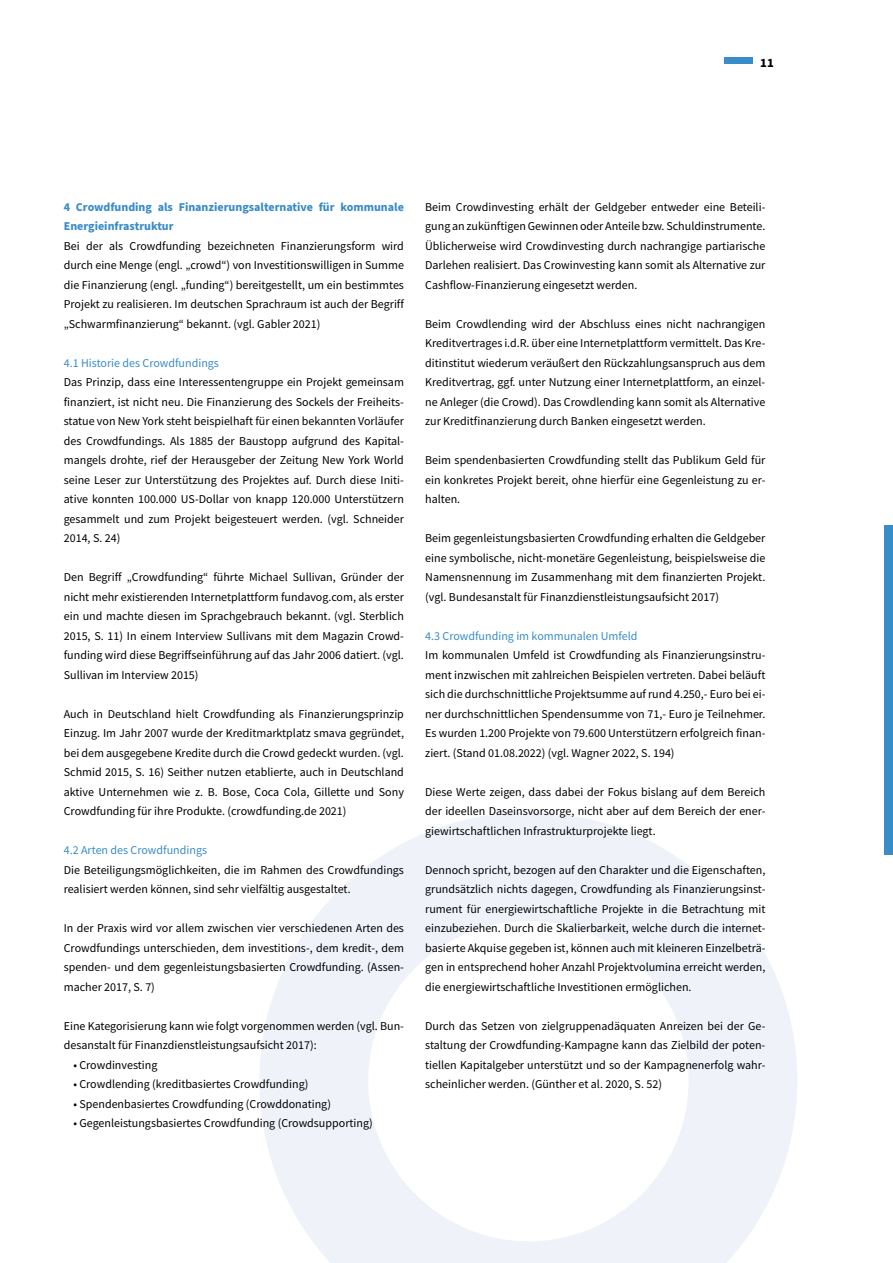
<style>
.page{position:relative;width:893px;height:1263px;background:#fff}
.page>*{position:absolute;margin:0;border:0;box-sizing:border-box;transform-origin:0 0}
.t1{font:700 12.75px "Source Sans Pro";color:#000}
.t2{font:12px/19.5px "Source Sans Pro";color:#000;text-align:justify}
.t3{font:12px "Source Sans Pro";color:#388cc7}
.t4{font:700 12px/19.5px "Source Sans Pro";color:#388cc7}
</style>
<div class="page">
<div style="left:724px;top:57px;width:29px;height:6px;background:#388cc7"></div>
<div style="left:884px;top:525px;width:9px;height:329px;background:#388cc7"></div>
<svg style="left:260px;top:812px;width:537px;height:451px;fill:#eff3f9"></svg>
<p class="t1" style="left:760px;top:54px;width:15px">11</p>
<p class="t4" style="left:64px;top:197px;width:342px">4 Crowdfunding als Finanzierungsalternative für kommunale<br>Energieinfrastruktur</p>
<p class="t2" style="left:64px;top:236px;width:342px">Bei der als Crowdfunding bezeichneten Finanzierungsform wird durch eine Menge (engl. „crowd“) von Investitionswilligen in Summe die Finanzierung (engl. „funding“) bereitgestellt, um ein bestimmtes Projekt zu realisieren. Im deutschen Sprachraum ist auch der Begriff „Schwarmfinanzierung“ bekannt. (vgl. Gabler 2021)</p>
<p class="t3" style="left:64px;top:355px;width:157px">4.1 Historie des Crowdfundings</p>
<p class="t2" style="left:64px;top:373px;width:342px">Das Prinzip, dass eine Interessentengruppe ein Projekt gemeinsam finanziert, ist nicht neu. Die Finanzierung des Sockels der Freiheits&shy;statue von New York steht beispielhaft für einen bekannten Vorläufer des Crowdfundings. Als 1885 der Baustopp aufgrund des Kapital&shy;mangels drohte, rief der Herausgeber der Zeitung New York World seine Leser zur Unterstützung des Projektes auf. Durch diese Initi&shy;ative konnten 100.000 US-Dollar von knapp 120.000 Unterstützern gesammelt und zum Projekt beigesteuert werden. (vgl. Schneider 2014, S. 24)</p>
<p class="t2" style="left:64px;top:568px;width:342px">Den Begriff „Crowdfunding“ führte Michael Sullivan, Gründer der nicht mehr existierenden Internetplattform fundavog.com, als erster ein und machte diesen im Sprachgebrauch bekannt. (vgl. Sterblich 2015, S. 11) In einem Interview Sullivans mit dem Magazin Crowd&shy;funding wird diese Begriffseinführung auf das Jahr 2006 datiert. (vgl.<br>Sullivan im Interview 2015)</p>
<p class="t2" style="left:64px;top:704px;width:342px">Auch in Deutschland hielt Crowdfunding als Finanzierungsprinzip Einzug. Im Jahr 2007 wurde der Kreditmarktplatz smava gegründet, bei dem ausgegebene Kredite durch die Crowd gedeckt wurden. (vgl.<br>Schmid 2015, S. 16) Seither nutzen etablierte, auch in Deutschland aktive Unternehmen wie z. B. Bose, Coca Cola, Gillette und Sony Crowdfunding für ihre Produkte. (crowdfunding.de 2021)</p>
<p class="t3" style="left:64px;top:843px;width:145px">4.2 Arten des Crowdfundings</p>
<p class="t2" style="left:64px;top:860px;width:342px">Die Beteiligungsmöglichkeiten, die im Rahmen des Crowdfundings realisiert werden können, sind sehr vielfältig ausgestaltet.</p>
<p class="t2" style="left:64px;top:919px;width:342px">In der Praxis wird vor allem zwischen vier verschiedenen Arten des Crowdfundings unterschieden, dem investitions-, dem kredit-, dem spenden- und dem gegenleistungsbasierten Crowdfunding. (Assen&shy;macher 2017, S. 7)</p>
<p class="t2" style="left:64px;top:1016px;width:342px">Eine Kategorisierung kann wie folgt vorgenommen werden (vgl. Bun&shy;desanstalt für Finanzdienstleistungsaufsicht 2017):</p>
<p class="t2" style="left:73px;top:1055px;width:86px">• Crowdinvesting</p>
<p class="t2" style="left:73px;top:1075px;width:237px">• Crowdlending (kreditbasiertes Crowdfunding)</p>
<p class="t2" style="left:73px;top:1094px;width:259px">• Spendenbasiertes Crowdfunding (Crowddonating)</p>
<p class="t2" style="left:73px;top:1114px;width:301px">• Gegenleistungsbasiertes Crowdfunding (Crowdsupporting)</p>
<p class="t2" style="left:425px;top:197px;width:342px">Beim Crowdinvesting erhält der Geldgeber entweder eine Beteili&shy;gung an zukünftigen Gewinnen oder Anteile bzw. Schuldinstrumente.<br>Üblicherweise wird Crowdinvesting durch nachrangige partiarische Darlehen realisiert. Das Crowinvesting kann somit als Alternative zur Cashflow-Finanzierung eingesetzt werden.</p>
<p class="t2" style="left:425px;top:314px;width:342px">Beim Crowdlending wird der Abschluss eines nicht nachrangigen Kreditvertrages i.d.R. über eine Internetplattform vermittelt. Das Kre&shy;ditinstitut wiederum veräußert den Rückzahlungsanspruch aus dem Kreditvertrag, ggf. unter Nutzung einer Internetplattform, an einzel&shy;ne Anleger (die Crowd). Das Crowdlending kann somit als Alternative zur Kreditfinanzierung durch Banken eingesetzt werden.</p>
<p class="t2" style="left:425px;top:451px;width:342px">Beim spendenbasierten Crowdfunding stellt das Publikum Geld für ein konkretes Projekt bereit, ohne hierfür eine Gegenleistung zu er&shy;halten.</p>
<p class="t2" style="left:425px;top:529px;width:342px">Beim gegenleistungsbasierten Crowdfunding erhalten die Geldgeber eine symbolische, nicht-monetäre Gegenleistung, beispielsweise die Namensnennung im Zusammenhang mit dem finanzierten Projekt. (vgl. Bundesanstalt für Finanzdienstleistungsaufsicht 2017)</p>
<p class="t3" style="left:425px;top:628px;width:214px">4.3 Crowdfunding im kommunalen Umfeld</p>
<p class="t2" style="left:425px;top:646px;width:342px">Im kommunalen Umfeld ist Crowdfunding als Finanzierungsinstru&shy;ment inzwischen mit zahlreichen Beispielen vertreten. Dabei beläuft sich die durchschnittliche Projektsumme auf rund 4.250,- Euro bei ei&shy;ner durchschnittlichen Spendensumme von 71,- Euro je Teilnehmer.<br>Es wurden 1.200 Projekte von 79.600 Unterstützern erfolgreich finan&shy;ziert. (Stand 01.08.2022) (vgl. Wagner 2022, S. 194)</p>
<p class="t2" style="left:425px;top:782px;width:342px">Diese Werte zeigen, dass dabei der Fokus bislang auf dem Bereich der ideellen Daseinsvorsorge, nicht aber auf dem Bereich der ener&shy;giewirtschaftlichen Infrastrukturprojekte liegt.</p>
<p class="t2" style="left:425px;top:860px;width:342px">Dennoch spricht, bezogen auf den Charakter und die Eigenschaften, grundsätzlich nichts dagegen, Crowdfunding als Finanzierungsinst&shy;rument für energiewirtschaftliche Projekte in die Betrachtung mit einzubeziehen. Durch die Skalierbarkeit, welche durch die internet&shy;basierte Akquise gegeben ist, können auch mit kleineren Einzelbeträ&shy;gen in entsprechend hoher Anzahl Projektvolumina erreicht werden, die energiewirtschaftliche Investitionen ermöglichen.</p>
<p class="t2" style="left:425px;top:1016px;width:342px">Durch das Setzen von zielgruppenadäquaten Anreizen bei der Ge&shy;staltung der Crowdfunding-Kampagne kann das Zielbild der poten&shy;tiellen Kapitalgeber unterstützt und so der Kampagnenerfolg wahr&shy;scheinlicher werden. (Günther et al. 2020, S. 52)</p>
</div>
